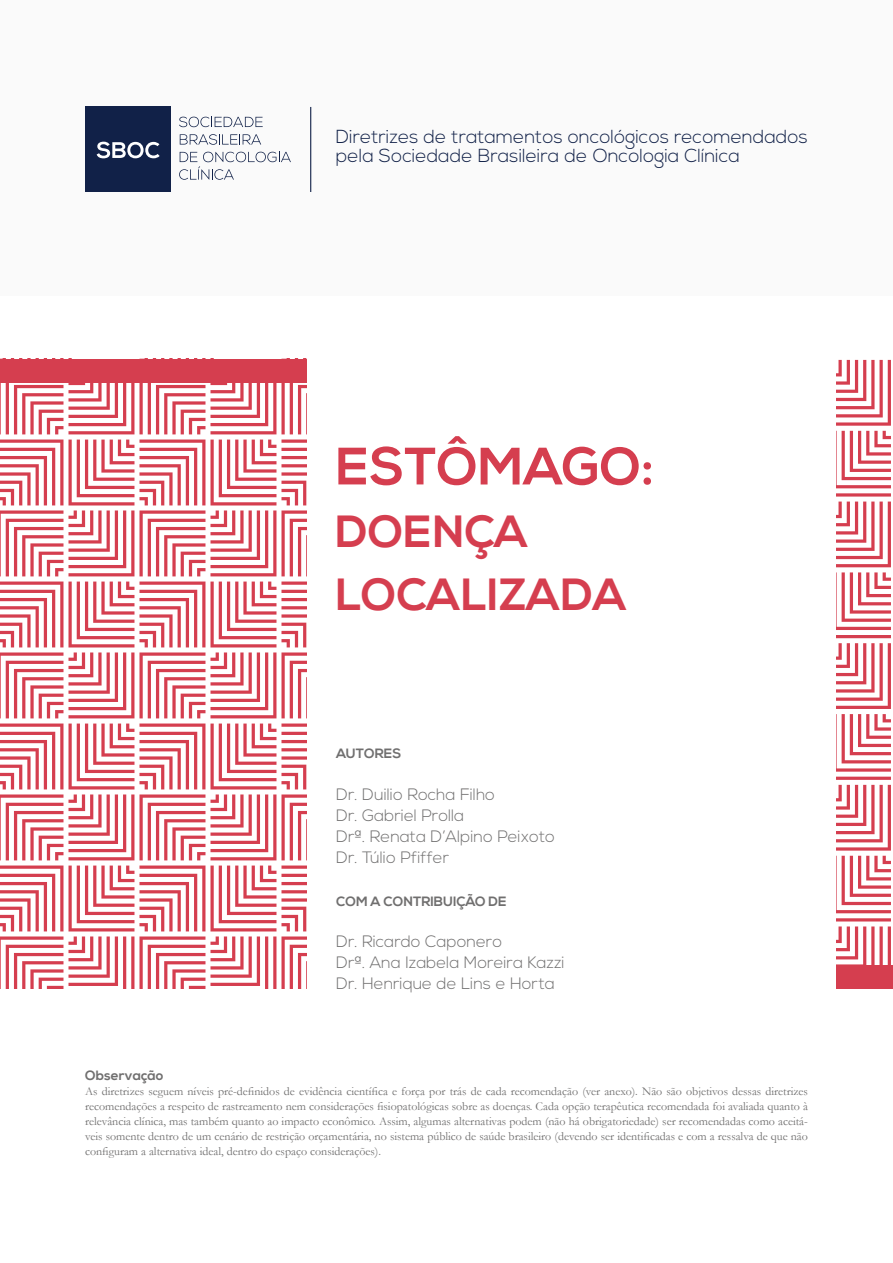
<style>
.page{position:relative;width:893px;height:1263px;background:#fff}
.page>*{position:absolute;margin:0;border:0;box-sizing:border-box;transform-origin:0 0}
.t1{font:700 52.5px "Nexa";color:#d53e4f}
.t2{font:700 45px/63px "Nexa";color:#d53e4f}
.t3{font:300 18.9px/18.9px "Nexa";color:#112148}
.t4{font:300 16.5px/21px "Nexa";color:#706f6f}
.t5{font:700 13.5px "Nexa";color:#706f6f}
.t6{font:12px/15px "Garamond";color:#706f6f;text-align:justify}
</style>
<div class="page">
<div style="left:0;top:1px;width:893px;height:295px;background:#fafafa"></div>
<svg style="left:179px;top:117px;width:84px;height:10px"></svg>
<svg style="left:180px;top:134px;width:81px;height:11px"></svg>
<svg style="left:179px;top:152px;width:112px;height:28px"></svg>
<div style="left:85px;top:107px;width:85px;height:85px;background:#112148"></div>
<svg style="left:97px;top:142px;width:63px;height:16px"></svg>
<hr style="left:310px;top:107px;width:1px;height:85px;background:#112148">
<svg style="left:0;top:382px;width:306px;height:607px"></svg>
<svg style="left:837px;top:359px;width:54px;height:606px"></svg>
<div style="left:0;top:359px;width:306px;height:23px;background:#d53e4f"></div>
<div style="left:837px;top:965px;width:56px;height:24px;background:#d53e4f"></div>
<h3 class="t3" style="left:336px;top:128px;width:473px">Diretrizes de tratamentos oncológicos recomendados pela Sociedade Brasileira de Oncologia Clínica</h3>
<h1 class="t1" style="left:336px;top:436px;width:319px">ESTÔMAGO:</h1>
<h2 class="t2" style="left:336px;top:502px;width:292px">DOENÇA<br>LOCALIZADA</h2>
<p class="t5" style="left:336px;top:746px;width:67px">AUTORES</p>
<h3 class="t4" style="left:336px;top:784px;width:220px">Dr. Duilio Rocha Filho<br>Dr. Gabriel Prolla<br>Drª. Renata D’Alpino Peixoto<br>Dr. Túlio Pfiffer</h3>
<p class="t5" style="left:336px;top:894px;width:172px">COM A CONTRIBUIÇÃO DE</p>
<h3 class="t4" style="left:336px;top:931px;width:230px">Dr. Ricardo Caponero<br>Drª. Ana Izabela Moreira Kazzi<br>Dr. Henrique de Lins e Horta</h3>
<p class="t5" style="left:85px;top:1067px;width:80px">Observação</p>
<p class="t6" style="left:85px;top:1083px;width:724px">As diretrizes seguem níveis pré-definidos de evidência científica e força por trás de cada recomendação (ver anexo). Não são objetivos dessas diretrizes recomendações a respeito de rastreamento nem considerações fisiopatológicas sobre as doenças. Cada opção terapêutica recomendada foi avaliada quanto à relevância clínica, mas também quanto ao impacto econômico. Assim, algumas alternativas podem (não há obrigatoriedade) ser recomendadas como aceitá&shy;veis somente dentro de um cenário de restrição orçamentária, no sistema público de saúde brasileiro (devendo ser identificadas e com a ressalva de que não configuram a alternativa ideal, dentro do espaço considerações).</p>
</div>
